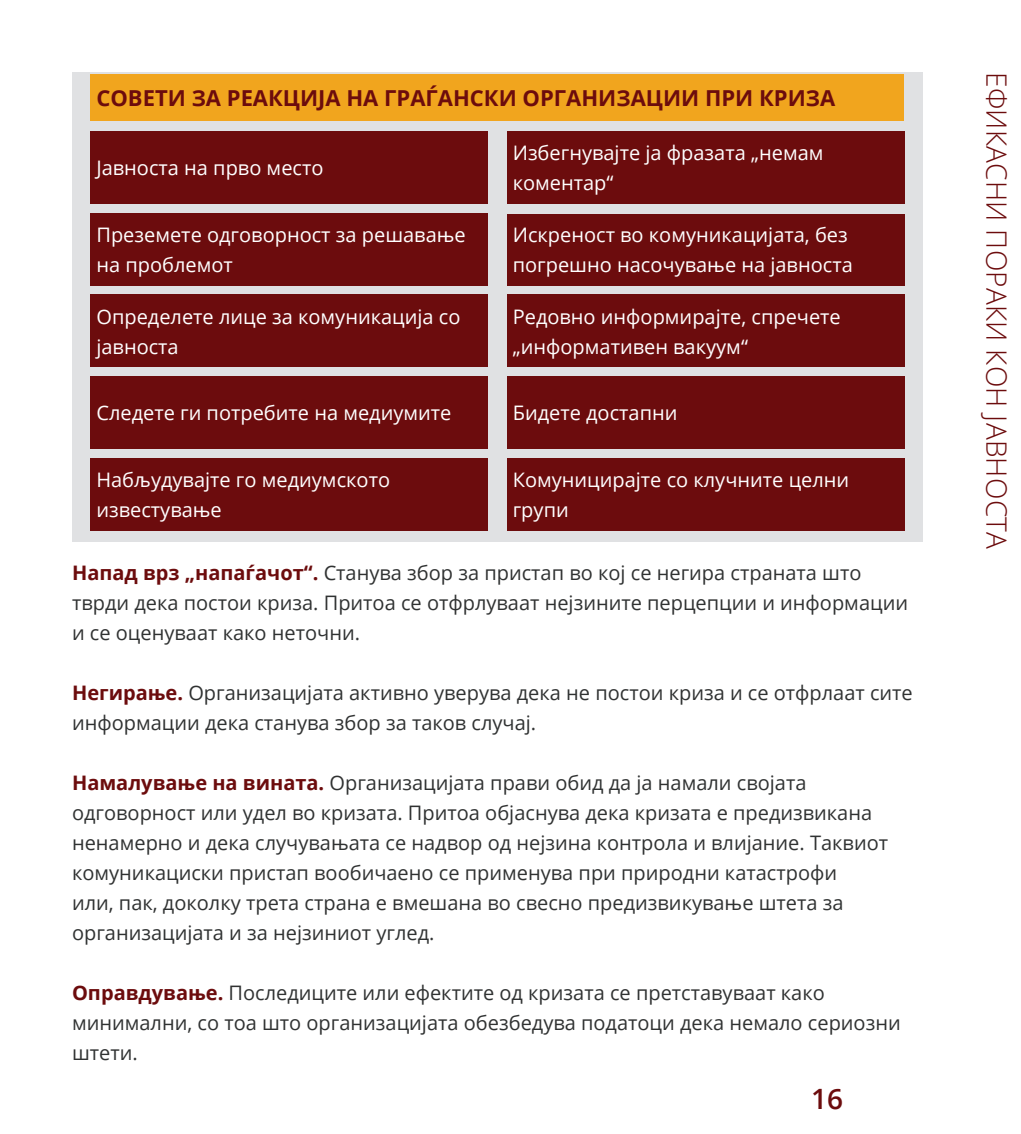
<style>
.page{position:relative;width:1021px;height:1134px;background:#fff}
.page>*{position:absolute;margin:0;border:0;box-sizing:border-box;transform-origin:0 0}
.t1{font:300 28px "Open Sans";letter-spacing:.01em;color:#6c0c0d}
.t2{font:600 28px "Open Sans";color:#6c0c0d}
.t3{font:700 22px "Open Sans";color:#6c0c0d}
.t4{font:20px/30px "Open Sans";color:#303232}
.t5{font:20px/30px "Open Sans";color:#fff}
.s1{font-weight:700;color:#6c0c0d}
</style>
<div class="page">
<div style="left:72px;top:72px;width:850px;height:469px;background:#e0e1e3"></div>
<div style="left:91px;top:131px;width:397px;height:72px;background:#6c0c0d"></div>
<div style="left:91px;top:213px;width:397px;height:72px;background:#6c0c0d"></div>
<div style="left:91px;top:295px;width:397px;height:72px;background:#6c0c0d"></div>
<div style="left:507px;top:131px;width:397px;height:72px;background:#6c0c0d"></div>
<div style="left:507px;top:214px;width:397px;height:71px;background:#6c0c0d"></div>
<div style="left:507px;top:295px;width:397px;height:72px;background:#6c0c0d"></div>
<div style="left:91px;top:74px;width:813px;height:46px;background:#f1a51e"></div>
<div style="left:91px;top:377px;width:397px;height:72px;background:#6c0c0d"></div>
<div style="left:507px;top:377px;width:397px;height:72px;background:#6c0c0d"></div>
<div style="left:91px;top:458px;width:397px;height:73px;background:#6c0c0d"></div>
<div style="left:507px;top:458px;width:397px;height:73px;background:#6c0c0d"></div>
<p class="t3" style="left:96px;top:82px;width:740px">СОВЕТИ ЗА РЕАКЦИЈА НА ГРАЃАНСКИ ОРГАНИЗАЦИИ ПРИ КРИЗА</p>
<p class="t5" style="left:96px;top:152px;width:228px">Јавноста на прво место</p>
<p class="t5" style="left:96px;top:219px;width:371px">Преземете одговорност за решавање на проблемот</p>
<p class="t5" style="left:96px;top:301px;width:365px">Определете лице за комуникација со јавноста</p>
<p class="t5" style="left:512px;top:137px;width:312px">Избегнувајте ја фразата „немам коментар“</p>
<p class="t5" style="left:512px;top:220px;width:341px">Искреност во комуникацијата, без погрешно насочување на јавноста</p>
<p class="t5" style="left:512px;top:301px;width:329px">Редовно информирајте, спречете „информативен вакуум“</p>
<p class="t5" style="left:96px;top:398px;width:356px">Следете ги потребите на медиумите</p>
<p class="t5" style="left:512px;top:398px;width:166px">Бидете достапни</p>
<p class="t5" style="left:96px;top:464px;width:295px">Набљудувајте го медиумското известување</p>
<p class="t5" style="left:512px;top:464px;width:338px">Комуницирајте со клучните целни групи</p>
<p class="t4" style="left:72px;top:557px;width:837px"><span class="s1">Напад врз „напаѓачот“.</span> Станува збор за пристап во кој се негира страната што тврди дека постои криза. Притоа се отфрлуваат нејзините перцепции и информации и се оценуваат како неточни.</p>
<p class="t4" style="left:72px;top:677px;width:842px"><span class="s1">Негирање.</span> Организацијата активно уверува дека не постои криза и се отфрлаат сите информации дека станува збор за таков случај.</p>
<p class="t4" style="left:72px;top:767px;width:817px"><span class="s1">Намалување на вината.</span> Организацијата прави обид да ја намали својата одговорност или удел во кризата. Притоа објаснува дека кризата е предизвикана ненамерно и дека случувањата се надвор од нејзина контрола и влијание. Таквиот комуникациски пристап вообичаено се применува при природни катастрофи<br>или, пак, доколку трета страна е вмешана во свесно предизвикување штета за организацијата и за нејзиниот углед.</p>
<p class="t4" style="left:72px;top:977px;width:830px"><span class="s1">Оправдување.</span> Последиците или ефектите од кризата се претставуваат како минимални, со тоа што организацијата обезбедува податоци дека немало сериозни штети.</p>
<p class="t2" style="left:811px;top:1079px;width:33px">16</p>
<p class="t1" style="left:1015px;top:72px;width:478px;rotate:90deg">ЕФИКАСНИ ПОРАКИ КОН ЈАВНОСТА</p>
</div>
